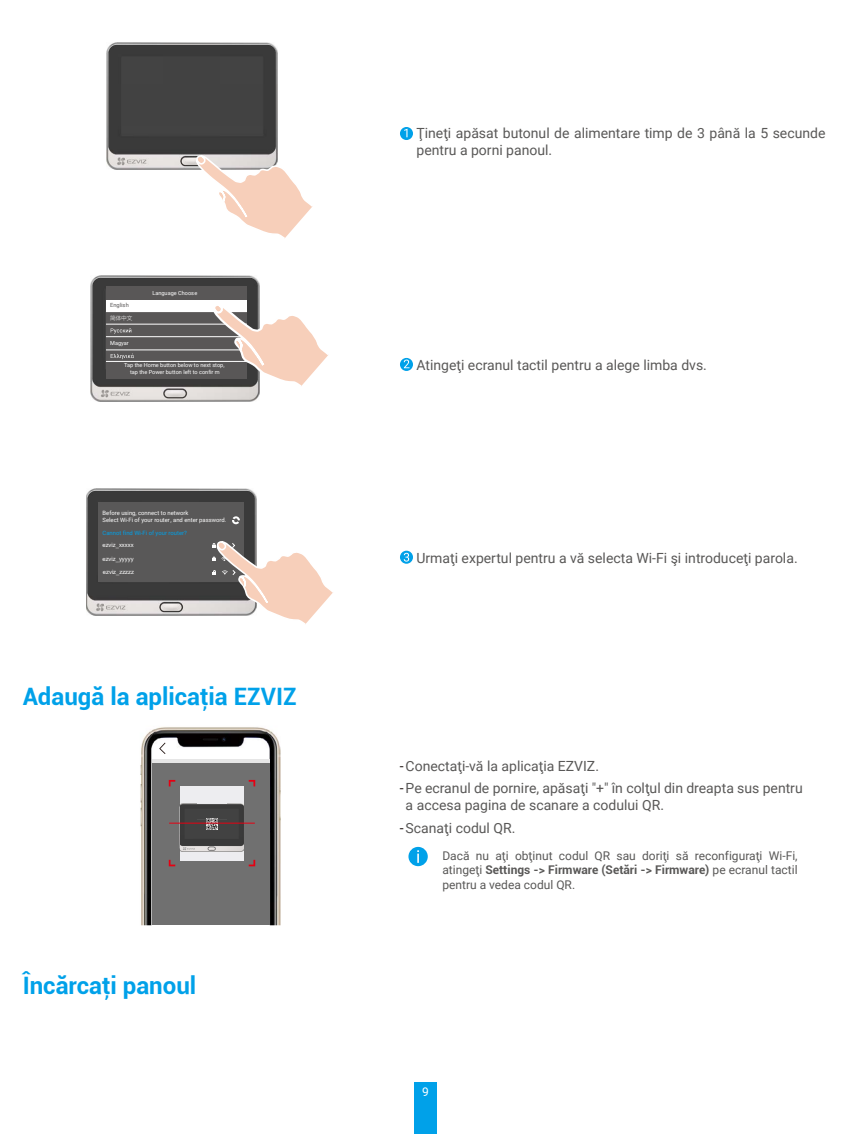
<style>
.page{position:relative;width:851px;height:1134px;background:#fff}
.page>*{position:absolute;margin:0;border:0;box-sizing:border-box;transform-origin:0 0}
.t1{font:700 24px "Roboto";color:#00a1e9}
.t2{font:14px/22.4px "Roboto";color:#595857}
.t3{font:12px/14.4px "Roboto";color:#595857;text-align:justify}
.t4{font:12px "Roboto";color:#fff}
.t5{font:5.8px/7px "Roboto";color:#fff}
.t6{font:5.8px "Arial";color:#fff}
.t7{font:5.8px "Roboto";color:#00a1e9}
.t8{font:5.6px/6.6px "Roboto";color:#fff;text-align:center}
.t9{font:5.6px "Roboto";color:#595757}
.t10{font:5.6px "FZLTXHJW GB1 0";color:#fff}
.s1{color:#231916}
.s2{font-weight:700}
</style>
<div class="page">
<div style="left:414px;top:1083px;width:23px;height:51px;background:#00a1e9"></div>
<img style="left:107px;top:42px;width:170px;height:127px">
<svg style="left:195px;top:154px;width:118px;height:84px"></svg>
<svg style="left:400px;top:127px;width:13px;height:13px"></svg>
<svg style="left:404px;top:129px;width:3px;height:8px"></svg>
<img style="left:90px;top:276px;width:169px;height:125px">
<div style="left:106px;top:286px;width:141px;height:92px;background:#595757"></div>
<svg style="left:111px;top:328px;width:20px;height:6px"></svg>
<svg style="left:111px;top:353px;width:23px;height:6px"></svg>
<hr style="left:106px;top:311px;width:141px;height:1px;background:#fff">
<hr style="left:106px;top:324px;width:141px;height:1px;background:#fff">
<hr style="left:106px;top:336px;width:141px;height:1px;background:#fff">
<hr style="left:106px;top:350px;width:141px;height:1px;background:#fff">
<hr style="left:106px;top:361px;width:141px;height:1px;background:#fff">
<div style="left:106px;top:300px;width:141px;height:11px;background:#fff"></div>
<svg style="left:211px;top:302px;width:117px;height:100px"></svg>
<svg style="left:400px;top:358px;width:13px;height:13px"></svg>
<svg style="left:403px;top:360px;width:6px;height:8px"></svg>
<img style="left:86px;top:489px;width:171px;height:126px">
<div style="left:98px;top:502px;width:146px;height:80px;background:#595858"></div>
<svg style="left:232px;top:516px;width:8px;height:9px"></svg>
<svg style="left:212px;top:540px;width:121px;height:84px"></svg>
<svg style="left:400px;top:551px;width:13px;height:13px"></svg>
<svg style="left:403px;top:553px;width:6px;height:9px"></svg>
<img style="left:140px;top:727px;width:140px;height:198px">
<div style="left:152px;top:762px;width:118px;height:163px;background:#707070"></div>
<hr style="left:152px;top:759px;width:117px;height:3px;background:#e6e6e6">
<svg style="left:159px;top:742px;width:6px;height:12px"></svg>
<div style="left:180px;top:786px;width:64px;height:74px;background:#ededf0"></div>
<img style="left:179px;top:804px;width:65px;height:48px">
<svg style="left:206px;top:818px;width:11px;height:11px"></svg>
<svg style="left:169px;top:780px;width:6px;height:6px"></svg>
<svg style="left:249px;top:780px;width:6px;height:6px"></svg>
<svg style="left:169px;top:860px;width:6px;height:6px"></svg>
<svg style="left:249px;top:860px;width:6px;height:6px"></svg>
<hr style="left:169px;top:823px;width:86px;height:1px;background:#e60012">
<div style="left:408px;top:847px;width:19px;height:19px;background:#00a1e9;border-radius:50%"></div>
<svg style="left:417px;top:850px;width:2px;height:13px"></svg>
<p class="t9" style="left:110px;top:301px;width:20px">English</p>
<p class="t10" style="left:110px;top:315px;width:24px">简体中文</p>
<p class="t8" style="left:110px;top:340px;width:20px">Magyar</p>
<p class="t8" style="left:152px;top:289px;width:46px">Language Choose</p>
<p class="t2" style="left:416px;top:124px;width:410px;line-height:16.8px">Ţineţi apăsat butonul de alimentare timp de 3 până la 5 secunde pentru a porni panoul.</p>
<p class="t8" style="left:124px;top:362px;width:102px">Tap the Home button below to next stop, tap the Power button left to confir m</p>
<p class="t2" style="left:416px;top:353px;width:292px">Atingeţi ecranul tactil pentru a alege limba dvs.</p>
<p class="t5" style="left:103px;top:509px;width:125px">Before using, connect to network<br>Select Wi-Fi of your router, and enter password.</p>
<p class="t7" style="left:103px;top:528px;width:86px">Cannot find Wi-Fi of your router?</p>
<p class="t6" style="left:102px;top:541px;width:33px">ezviz_xxxxx</p>
<p class="t6" style="left:102px;top:555px;width:33px">ezviz_yyyyy</p>
<p class="t6" style="left:103px;top:568px;width:33px">ezviz_zzzzz</p>
<h1 class="t1" style="left:23px;top:680px;width:275px">Adaugă la aplicaţia EZVIZ</h1>
<h1 class="t1" style="left:23px;top:969px;width:175px">Încărcaţi panoul</h1>
<p class="t2" style="left:416px;top:546px;width:382px">Urmaţi expertul pentru a vă selecta Wi-Fi şi introduceţi parola.</p>
<p class="t2" style="left:400px;top:754px;width:404px"><span class="s1">-</span>Conectaţi-vă la aplicaţia EZVIZ.<br><span class="s1">-</span>Pe ecranul de pornire, apăsaţi "+" în colţul din dreapta sus pentru</p>
<p class="t2" style="left:400px;top:793px;width:265px;text-indent:6px">a accesa pagina de scanare a codului QR. <span class="s1">-</span>Scanaţi codul QR.</p>
<p class="t3" style="left:442px;top:848px;width:356px">Dacă nu aţi obţinut codul QR sau doriţi să reconfiguraţi Wi-Fi, atingeţi <span class="s2">Settings -&gt; Firmware (Setări -&gt; Firmware)</span> pe ecranul tactil pentru a vedea codul QR.</p>
<p class="t4" style="left:422px;top:1084px;width:8px">9</p>
</div>
